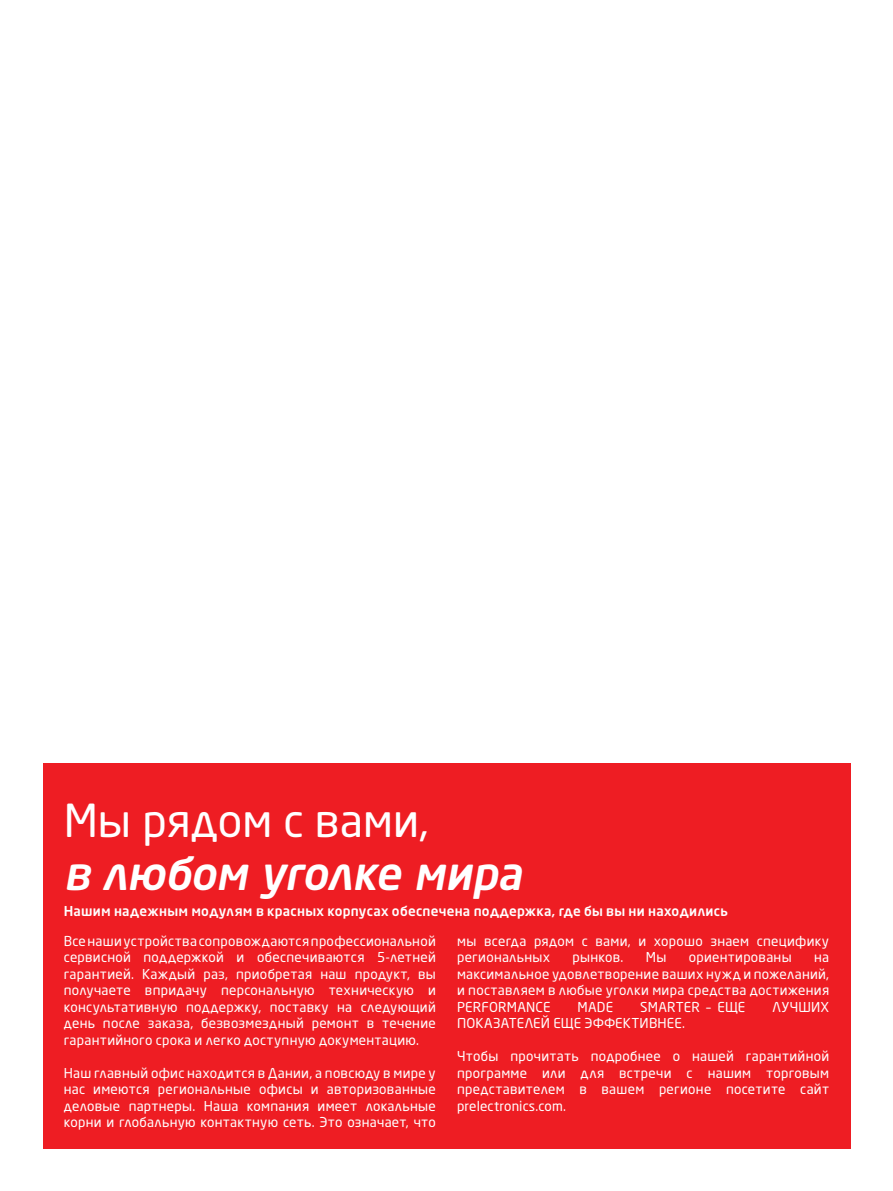
<style>
.page{position:relative;width:893px;height:1191px;background:#fff}
.page>*{position:absolute;margin:0;border:0;box-sizing:border-box;transform-origin:0 0}
.t1{font:italic 500 45px "Neo Sans Pro Cyr";letter-spacing:-.015em;color:#fff}
.t2{font:45px "Neo Sans Pro Cyr";color:#fff}
.t3{font:13.5px/16.5px "Neo Sans Pro Cyr";letter-spacing:.02em;color:#fff;text-align:justify}
.t4{font:500 13.5px "Neo Sans Pro Cyr";letter-spacing:.02em;color:#fff}
</style>
<div class="page">
<div style="left:43px;top:762px;width:808px;height:386px;background:#ee1d23"></div>
<h1 class="t2" style="left:64px;top:793px;width:366px">Мы рядом с вами,</h1>
<h1 class="t1" style="left:64px;top:845px;width:460px">в любом уголке мира</h1>
<p class="t3" style="left:64px;top:932px;width:374px">Все наши устройства сопровождаются профессиональной сервисной поддержкой и обеспечиваются 5-летней гарантией. Каждый раз, приобретая наш продукт, вы получаете впридачу персональную техническую и консультативную поддержку, поставку на следующий день после заказа, безвозмездный ремонт в течение гарантийного срока и легко доступную документацию.</p>
<p class="t3" style="left:64px;top:1064px;width:374px">Наш главный офис находится в Дании, а повсюду в мире у нас имеются региональные офисы и авторизованные деловые партнеры. Наша компания имеет локальные корни и глобальную контактную сеть. Это означает, что</p>
<p class="t4" style="left:64px;top:902px;width:665px">Нашим надежным модулям в красных корпусах обеспечена поддержка, где бы вы ни находились</p>
<p class="t3" style="left:457px;top:932px;width:374px">мы всегда рядом с вами, и хорошо знаем специфику региональных</p>
<p class="t3" style="left:573px;top:948px;width:52px">рынков.</p>
<p class="t3" style="left:646px;top:948px;width:22px">Мы</p>
<p class="t3" style="left:689px;top:948px;width:105px">ориентированы</p>
<p class="t3" style="left:457px;top:948px;width:374px;text-indent:357px">на максимальное удовлетворение ваших нужд и пожеланий, и поставляем в любые уголки мира средства достижения PERFORMANCE</p>
<p class="t3" style="left:578px;top:998px;width:37px">MADE</p>
<p class="t3" style="left:640px;top:998px;width:107px">SMARTER – ЕЩЕ</p>
<p class="t3" style="left:772px;top:998px;width:58px">ЛУЧШИХ</p>
<p class="t3" style="left:457px;top:1014px;width:229px">ПОКАЗАТЕЛЕЙ ЕЩЕ ЭФФЕКТИВНЕЕ.</p>
<p class="t3" style="left:457px;top:1047px;width:374px">Чтобы прочитать подробнее о нашей гарантийной программе или для встречи с нашим торговым представителем в вашем регионе посетите сайт prelectronics.com.</p>
</div>
